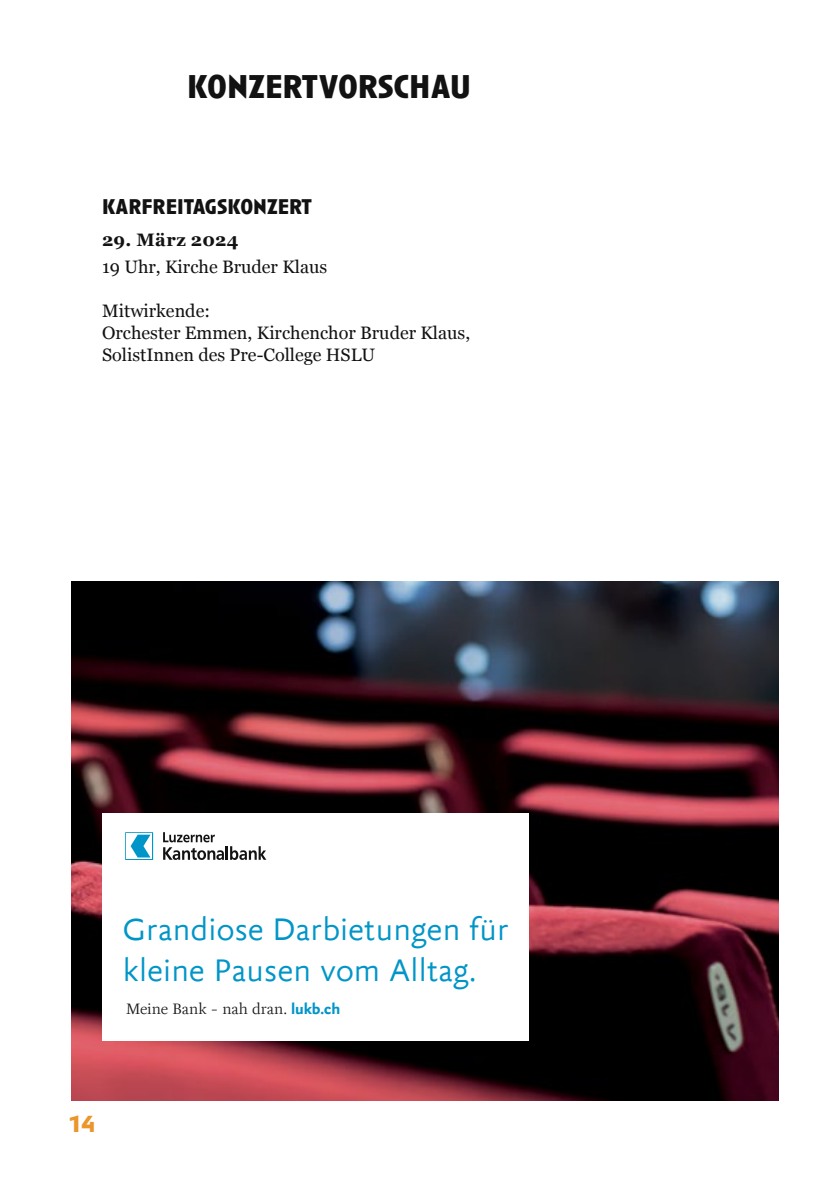
<style>
.page{position:relative;width:840px;height:1191px;background:#fff}
.page>*{position:absolute;margin:0;border:0;box-sizing:border-box;transform-origin:0 0}
.t1{font:700 34px "Anisette Std";color:#121212}
.t2{font:300 33.6px/41px "Yoga Sansfor LUKB";letter-spacing:.005em;color:#0095c8}
.t3{font:700 24px "Anisette Std";color:#eb952b}
.t4{font:700 22px "Anisette Std";color:#121212}
.t5{font:18px/22px "Georgia";color:#121212}
.t6{font:700 18px "Georgia";letter-spacing:.015em;color:#121212}
.t7{font:300 16.2px "Yogafor LUKB";color:#121212}
.s1{font-family:"Yoga Sansfor LUKB";font-weight:700;color:#0095c8}
</style>
<div class="page">
<img style="left:72px;top:581px;width:705px;height:519px">
<div style="left:103px;top:812px;width:426px;height:228px;background:#fff"></div>
<svg style="left:125px;top:832px;width:28px;height:28px"></svg>
<svg style="left:163px;top:832px;width:103px;height:28px"></svg>
<h1 class="t1" style="left:187px;top:67px;width:285px">KONZERTVORSCHAU</h1>
<p class="t4" style="left:102px;top:194px;width:211px">KARFREITAGSKONZERT</p>
<p class="t6" style="left:102px;top:226px;width:138px">29. März 2024</p>
<p class="t5" style="left:102px;top:255px;width:226px">19 Uhr, Kirche Bruder Klaus</p>
<p class="t5" style="left:102px;top:299px;width:369px">Mitwirkende:<br>Orchester Emmen, Kirchenchor Bruder Klaus,<br>SolistInnen des Pre-College HSLU</p>
<h2 class="t2" style="left:123px;top:908px;width:387px">Grandiose Darbietungen für kleine Pausen vom Alltag.</h2>
<p class="t7" style="left:126px;top:999px;width:215px">Meine Bank – nah dran. <span class="s1">lukb.ch</span></p>
<h3 class="t3" style="left:68px;top:1111px;width:28px">14</h3>
</div>
